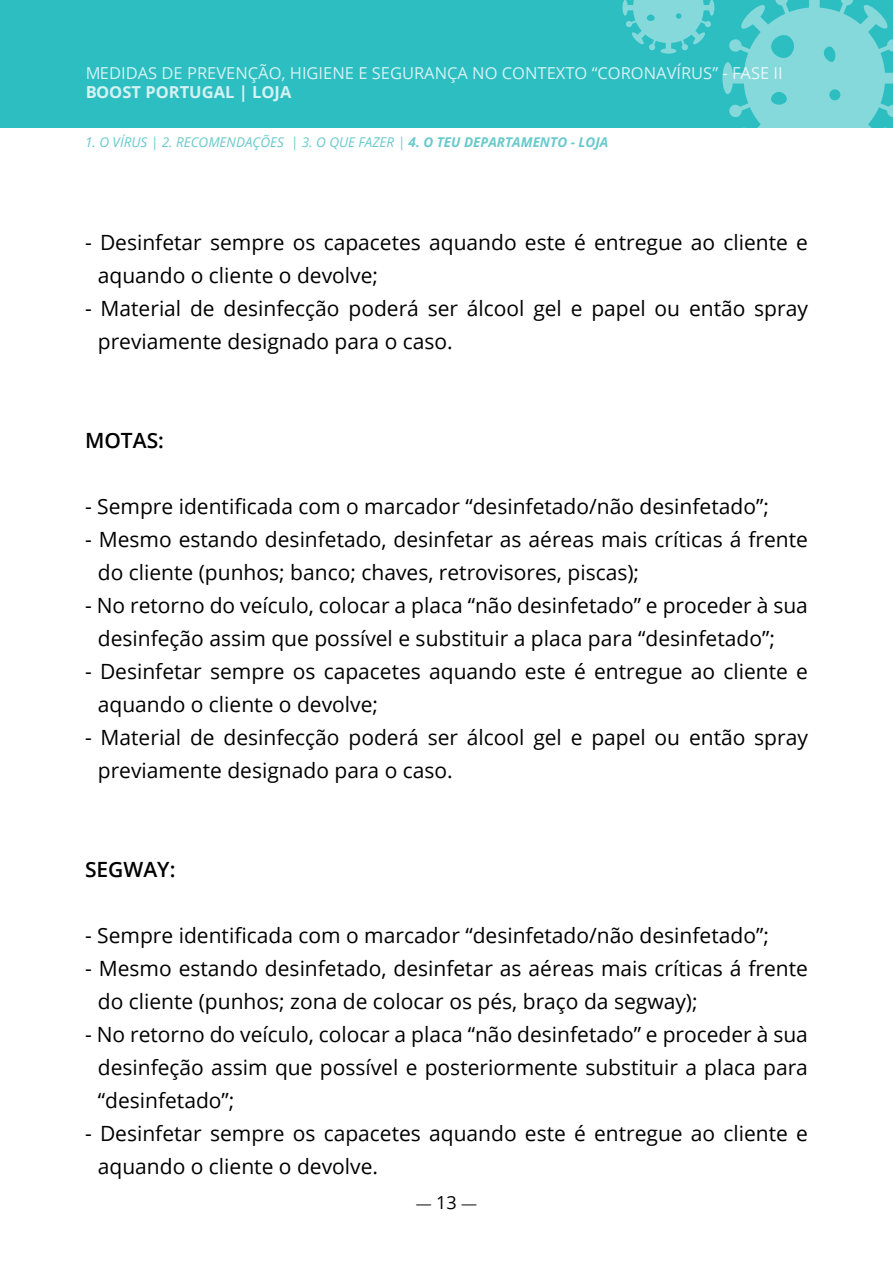
<style>
.page{position:relative;width:893px;height:1263px;background:#fff}
.page>*{position:absolute;margin:0;border:0;box-sizing:border-box;transform-origin:0 0}
.t1{font:21px/33px "Open Sans";color:#000}
.t2{font:600 21px "Open Sans";color:#000}
.t3{font:18px "Minion Pro";color:#000}
.t4{font:16.5px "Open Sans";color:#fff}
.t5{font:700 16.5px "Open Sans";color:#fff}
.t6{font:italic 13.5px "Open Sans";color:#69c9cc}
.s1{font-weight:700}
.s2{font-family:"Open Sans"}
</style>
<div class="page">
<div style="left:0;top:0;width:893px;height:128px;background:#2dbec2"></div>
<svg style="left:722px;top:0;width:171px;height:128px"></svg>
<svg style="left:622px;top:0;width:92px;height:54px"></svg>
<p class="t4" style="left:85px;top:61px;width:699px">MEDIDAS DE PREVENÇÃO, HIGIENE E SEGURANÇA NO CONTEXTO “CORONAVÍRUS” - FASE II</p>
<p class="t5" style="left:85px;top:81px;width:208px">BOOST PORTUGAL | LOJA</p>
<p class="t6" style="left:85px;top:133px;width:525px">1. O VÍRUS | 2. RECOMENDAÇÕES | 3. O QUE FAZER | <span class="s1">4. O TEU DEPARTAMENTO - LOJA</span></p>
<p class="t1" style="left:98px;top:225px;width:712px;text-indent:-13px">- Desinfetar sempre os capacetes aquando este é entregue ao cliente e aquando o cliente o devolve;</p>
<p class="t1" style="left:98px;top:291px;width:712px;text-indent:-13px">- Material de desinfecção poderá ser álcool gel e papel ou então spray previamente designado para o caso.</p>
<p class="t2" style="left:85px;top:426px;width:81px">MOTAS:</p>
<p class="t1" style="left:85px;top:489px;width:685px">- Sempre identificada com o marcador “desinfetado/não desinfetado”;</p>
<p class="t1" style="left:98px;top:522px;width:712px;text-indent:-13px">- Mesmo estando desinfetado, desinfetar as aéreas mais críticas á frente do cliente (punhos; banco; chaves, retrovisores, piscas);</p>
<p class="t1" style="left:98px;top:588px;width:712px;text-indent:-13px">- No retorno do veículo, colocar a placa “não desinfetado” e proceder à sua desinfeção assim que possível e substituir a placa para “desinfetado”;</p>
<p class="t1" style="left:98px;top:654px;width:712px;text-indent:-13px">- Desinfetar sempre os capacetes aquando este é entregue ao cliente e aquando o cliente o devolve;</p>
<p class="t1" style="left:98px;top:720px;width:712px;text-indent:-13px">- Material de desinfecção poderá ser álcool gel e papel ou então spray previamente designado para o caso.</p>
<p class="t2" style="left:85px;top:855px;width:92px">SEGWAY:</p>
<p class="t1" style="left:85px;top:918px;width:685px">- Sempre identificada com o marcador “desinfetado/não desinfetado”;</p>
<p class="t1" style="left:98px;top:951px;width:712px;text-indent:-13px">- Mesmo estando desinfetado, desinfetar as aéreas mais críticas á frente do cliente (punhos; zona de colocar os pés, braço da segway);</p>
<p class="t1" style="left:98px;top:1017px;width:712px;text-align:justify;text-indent:-13px">- No retorno do veículo, colocar a placa “não desinfetado” e proceder à sua desinfeção assim que possível e posteriormente substituir a placa para “desinfetado”;</p>
<p class="t1" style="left:98px;top:1116px;width:712px;text-indent:-13px">- Desinfetar sempre os capacetes aquando este é entregue ao cliente e aquando o cliente o devolve.</p>
<p class="t3" style="left:415px;top:1191px;width:63px">— <span class="s2">13</span> —</p>
</div>
